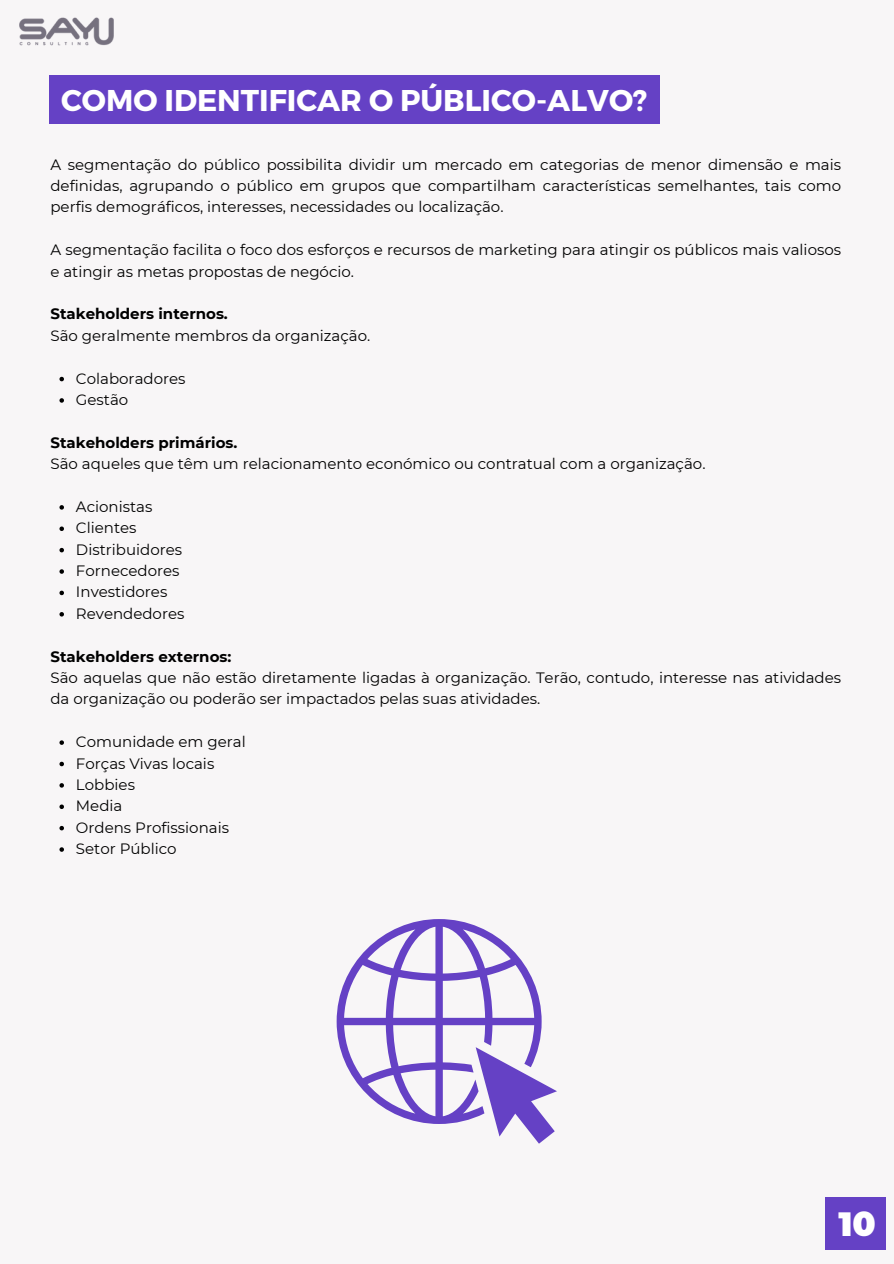
<style>
.page{position:relative;width:894px;height:1264px;background:#fff}
.page>*{position:absolute;margin:0;border:0;box-sizing:border-box;transform-origin:0 0}
.t1{font:900 33.6px "Montserrat";color:#fff}
.t2{font:700 30px "Montserrat";color:#fff}
.t3{font:15px/21.3px "Montserrat";color:#000}
.t4{font:700 15px "Montserrat";color:#000}
</style>
<div class="page">
<div style="left:0;top:0;width:893px;height:1263px;background:#f8f6f7"></div>
<div style="left:825px;top:1197px;width:60px;height:53px;background:#6541c5"></div>
<img style="left:20px;top:17px;width:93px;height:29px">
<svg style="left:336px;top:919px;width:221px;height:224px"></svg>
<svg style="left:59px;top:377px;width:5px;height:4px"></svg>
<svg style="left:59px;top:398px;width:5px;height:5px"></svg>
<svg style="left:59px;top:505px;width:5px;height:4px"></svg>
<svg style="left:59px;top:526px;width:5px;height:5px"></svg>
<svg style="left:59px;top:548px;width:5px;height:4px"></svg>
<svg style="left:59px;top:569px;width:5px;height:5px"></svg>
<svg style="left:59px;top:590px;width:5px;height:5px"></svg>
<svg style="left:59px;top:612px;width:5px;height:4px"></svg>
<svg style="left:59px;top:740px;width:5px;height:5px"></svg>
<svg style="left:59px;top:761px;width:5px;height:5px"></svg>
<svg style="left:59px;top:783px;width:5px;height:4px"></svg>
<svg style="left:59px;top:804px;width:5px;height:5px"></svg>
<svg style="left:59px;top:826px;width:5px;height:4px"></svg>
<svg style="left:59px;top:847px;width:5px;height:4px"></svg>
<div style="left:49px;top:76px;width:610px;height:48px;background:#6541c5"></div>
<p class="t2" style="left:61px;top:81px;width:587px">COMO IDENTIFICAR O PÚBLICO-ALVO?</p>
<p class="t3" style="left:50px;top:154px;width:792px;text-align:justify">A segmentação do público possibilita dividir um mercado em categorias de menor dimensão e mais definidas, agrupando o público em grupos que compartilham características semelhantes, tais como perfis demográficos, interesses, necessidades ou localização.</p>
<p class="t3" style="left:50px;top:239px;width:792px">A segmentação facilita o foco dos esforços e recursos de marketing para atingir os públicos mais valiosos e atingir as metas propostas de negócio.</p>
<p class="t4" style="left:50px;top:305px;width:179px">Stakeholders internos.</p>
<p class="t3" style="left:50px;top:325px;width:321px">São geralmente membros da organização.</p>
<p class="t3" style="left:76px;top:367px;width:111px">Colaboradores</p>
<p class="t3" style="left:76px;top:389px;width:54px">Gestão</p>
<p class="t4" style="left:50px;top:433px;width:188px">Stakeholders primários.</p>
<p class="t3" style="left:50px;top:453px;width:656px">São aqueles que têm um relacionamento económico ou contratual com a organização.</p>
<p class="t3" style="left:76px;top:496px;width:78px">Acionistas</p>
<p class="t3" style="left:76px;top:517px;width:62px">Clientes</p>
<p class="t3" style="left:76px;top:538px;width:108px">Distribuidores</p>
<p class="t3" style="left:76px;top:560px;width:105px">Fornecedores</p>
<p class="t3" style="left:76px;top:581px;width:93px">Investidores</p>
<p class="t3" style="left:76px;top:602px;width:110px">Revendedores</p>
<p class="t4" style="left:50px;top:647px;width:182px">Stakeholders externos:</p>
<p class="t3" style="left:50px;top:667px;width:792px">São aquelas que não estão diretamente ligadas à organização. Terão, contudo, interesse nas atividades da organização ou poderão ser impactados pelas suas atividades.</p>
<p class="t3" style="left:76px;top:731px;width:171px">Comunidade em geral</p>
<p class="t3" style="left:76px;top:752px;width:140px">Forças Vivas locais</p>
<p class="t3" style="left:76px;top:773px;width:60px">Lobbies</p>
<p class="t3" style="left:76px;top:795px;width:48px">Media</p>
<p class="t3" style="left:76px;top:816px;width:154px">Ordens Profissionais</p>
<p class="t3" style="left:76px;top:838px;width:102px">Setor Público</p>
<h1 class="t1" style="left:838px;top:1203px;width:39px">10</h1>
</div>
